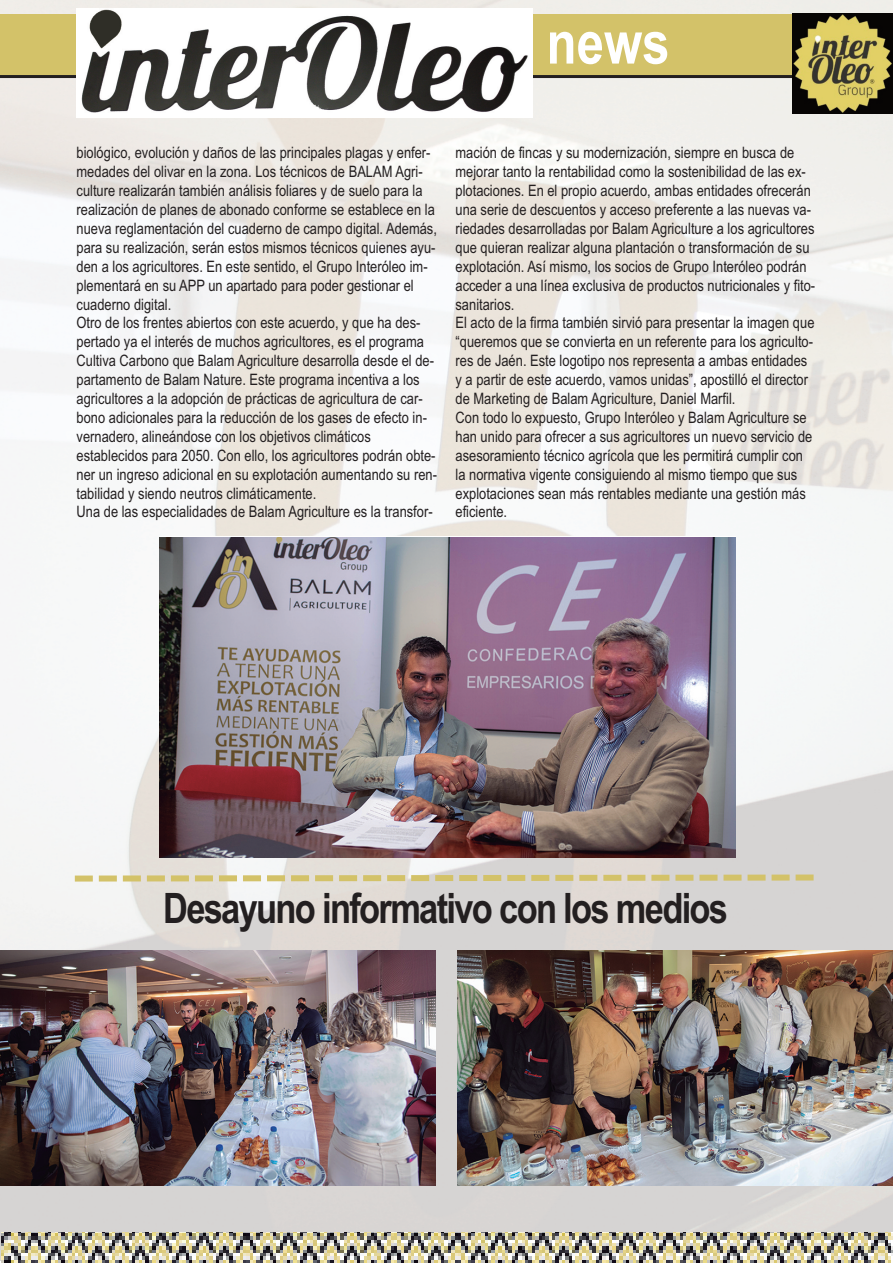
<style>
.page{position:relative;width:893px;height:1263px;background:#fff}
.page>*{position:absolute;margin:0;border:0;box-sizing:border-box;transform-origin:0 0}
.t1{font:700 60px "Arial Narrow";color:#fff}
.t2{font:700 42px "Arial Narrow";letter-spacing:-.04em;color:#231f20}
.t3{font:15.75px/18.9px "Arial Narrow";color:#231f20}
</style>
<div class="page">
<img style="left:0;top:0;width:893px;height:1261px">
<div style="left:0;top:14px;width:816px;height:63px;background:#d3c269"></div>
<hr style="left:0;top:75px;width:815px;height:3px;background:#231f20">
<img style="left:793px;top:13px;width:100px;height:100px">
<img style="left:77px;top:8px;width:456px;height:109px">
<img style="left:160px;top:537px;width:575px;height:320px">
<svg style="left:87px;top:871px;width:715px;height:13px;background:#dbd3b3"></svg>
<div style="left:75px;top:875px;width:18px;height:6px;background:#d3c269"></div>
<div style="left:796px;top:874px;width:18px;height:6px;background:#d3c269"></div>
<img style="left:2px;top:1232px;width:890px;height:31px">
<img style="left:0;top:950px;width:435px;height:235px">
<img style="left:458px;top:950px;width:435px;height:235px">
<h1 class="t1" style="left:546px;top:8px;width:125px">news</h1>
<p class="t3" style="left:77px;top:143px;width:362px">biológico, evolución y daños de las principales plagas y enfer&shy;medades del olivar en la zona. Los técnicos de BALAM Agri&shy;culture realizarán también análisis foliares y de suelo para la realización de planes de abonado conforme se establece en la nueva reglamentación del cuaderno de campo digital. Además, para su realización, serán estos mismos técnicos quienes ayu&shy;den a los agricultores. En este sentido, el Grupo Interóleo im&shy;plementará en su APP un apartado para poder gestionar el cuaderno digital.<br>Otro de los frentes abiertos con este acuerdo, y que ha des&shy;pertado ya el interés de muchos agricultores, es el programa Cultiva Carbono que Balam Agriculture desarrolla desde el de&shy;partamento de Balam Nature. Este programa incentiva a los agricultores a la adopción de prácticas de agricultura de car&shy;bono adicionales para la reducción de los gases de efecto in&shy;vernadero, alineándose con los objetivos climáticos establecidos para 2050. Con ello, los agricultores podrán obte&shy;ner un ingreso adicional en su explotación aumentando su ren&shy;tabilidad y siendo neutros climáticamente.<br>Una de las especialidades de Balam Agriculture es la transfor-</p>
<p class="t3" style="left:455px;top:143px;width:361px">mación de fincas y su modernización, siempre en busca de mejorar tanto la rentabilidad como la sostenibilidad de las ex&shy;plotaciones. En el propio acuerdo, ambas entidades ofrecerán una serie de descuentos y acceso preferente a las nuevas va&shy;riedades desarrolladas por Balam Agriculture a los agricultores que quieran realizar alguna plantación o transformación de su explotación. Así mismo, los socios de Grupo Interóleo podrán acceder a una línea exclusiva de productos nutricionales y fito&shy;sanitarios.<br>El acto de la firma también sirvió para presentar la imagen que “queremos que se convierta en un referente para los agriculto&shy;res de Jaén. Este logotipo nos representa a ambas entidades y a partir de este acuerdo, vamos unidas”, apostilló el director de Marketing de Balam Agriculture, Daniel Marfil.<br>Con todo lo expuesto, Grupo Interóleo y Balam Agriculture se han unido para ofrecer a sus agricultores un nuevo servicio de asesoramiento técnico agrícola que les permitirá cumplir con la normativa vigente consiguiendo al mismo tiempo que sus explotaciones sean más rentables mediante una gestión más eficiente.</p>
<h2 class="t2" style="left:163px;top:884px;width:566px">Desayuno informativo con los medios</h2>
</div>
